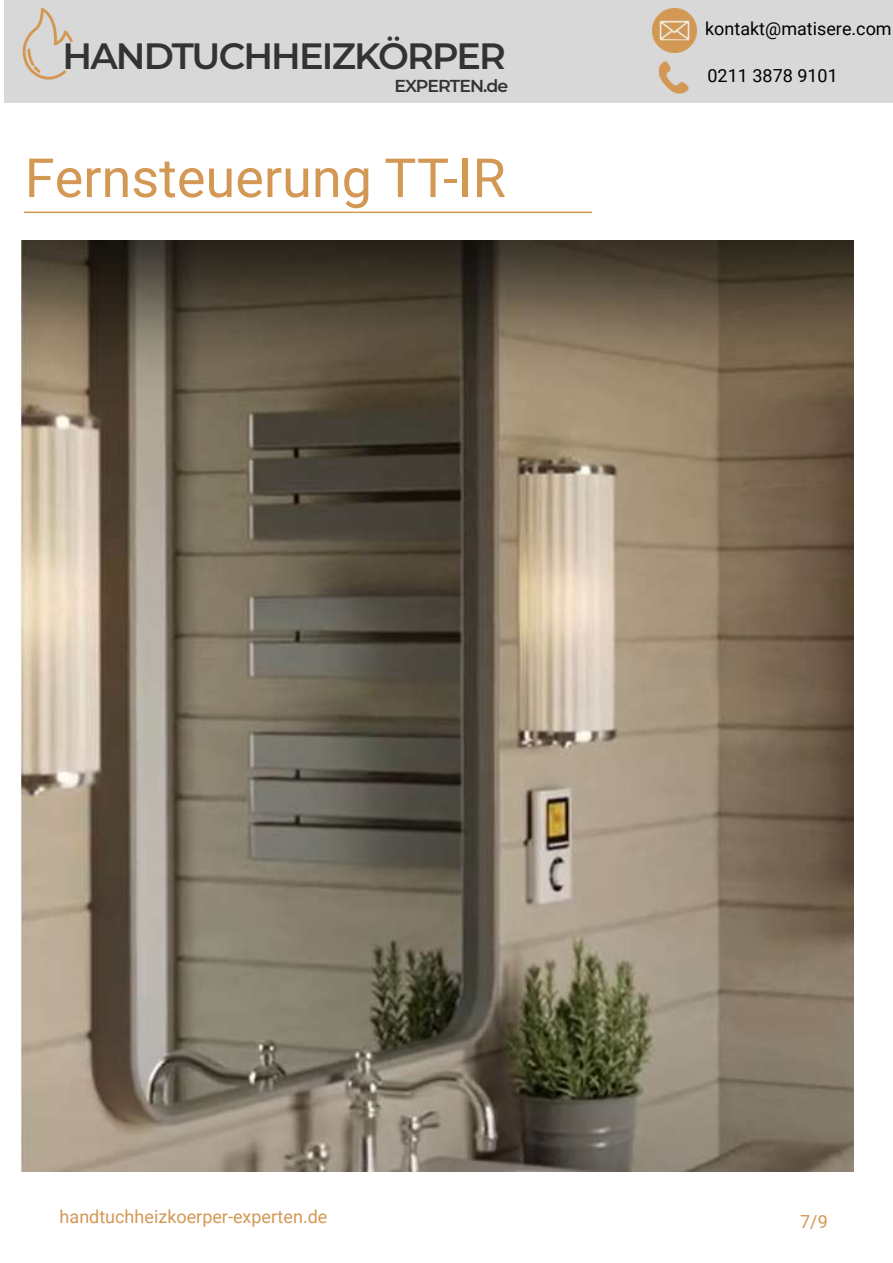
<style>
.page{position:relative;width:893px;height:1263px;background:#fff}
.page>*{position:absolute;margin:0;border:0;box-sizing:border-box;transform-origin:0 0}
.t1{font:54px "Roboto";color:#d49855}
.t2{font:600 36.6px "Montserrat";letter-spacing:-.05em;color:#333}
.t3{font:18px "Roboto";color:#d49855}
.t4{font:18px "Roboto";color:#000}
.t5{font:600 17.4px "Montserrat";letter-spacing:-.055em;color:#333}
</style>
<div class="page">
<img style="left:20px;top:240px;width:834px;height:932px">
<hr style="left:24px;top:212px;width:568px;height:1px;background:#d49855">
<div style="left:5px;top:1px;width:888px;height:102px;background:#d8d8d8"></div>
<img style="left:652px;top:8px;width:44px;height:44px">
<img style="left:658px;top:62px;width:31px;height:31px">
<svg style="left:23px;top:8px;width:50px;height:72px"></svg>
<h2 class="t2" style="left:62px;top:30px;width:445px">HANDTUCHHEIZKÖRPER</h2>
<p class="t5" style="left:394px;top:73px;width:115px">EXPERTEN.de</p>
<h1 class="t1" style="left:25px;top:140px;width:483px">Fernsteuerung TT-IR</h1>
<p class="t4" style="left:705px;top:16px;width:188px">kontakt@matisere.com</p>
<p class="t4" style="left:707px;top:63px;width:132px">0211 3878 9101</p>
<p class="t3" style="left:60px;top:1204px;width:269px">handtuchheizkoerper-experten.de</p>
<p class="t3" style="left:800px;top:1209px;width:29px">7/9</p>
</div>
